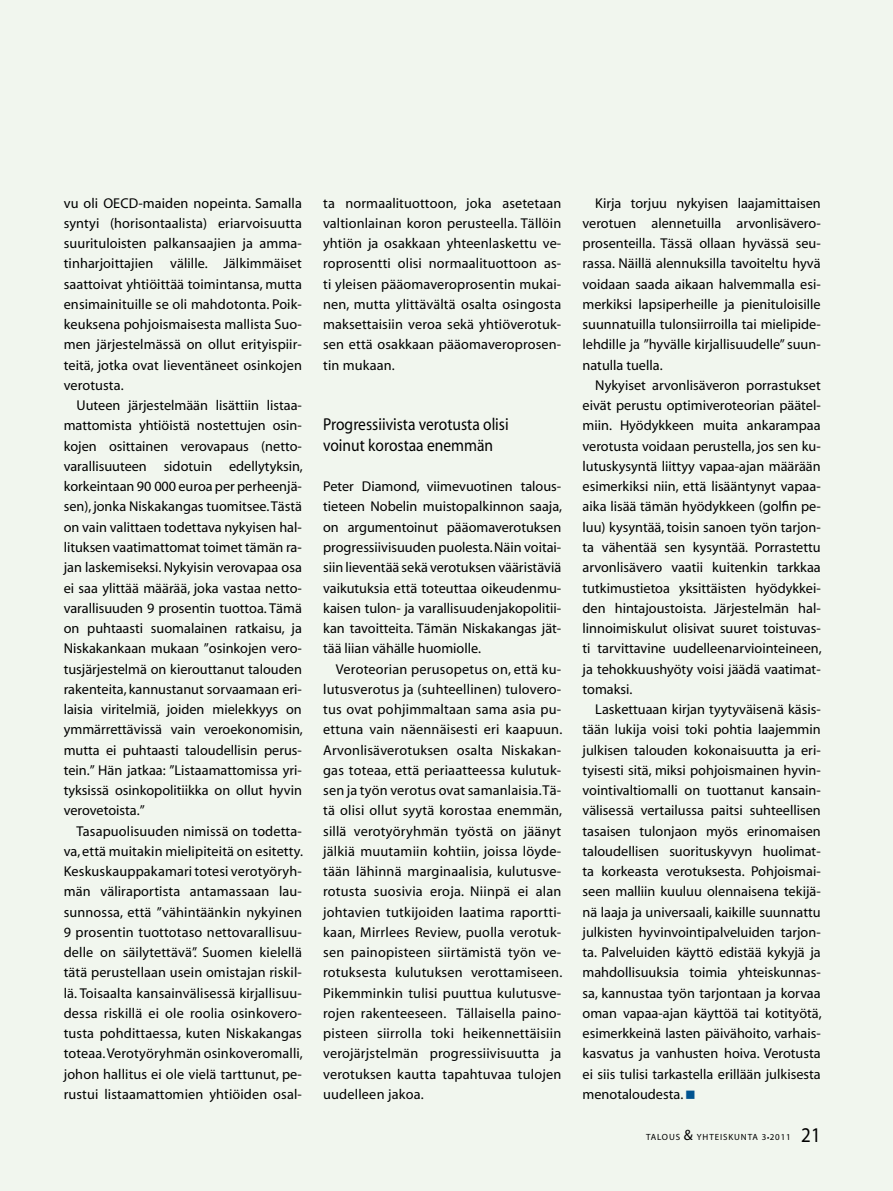
<style>
.page{position:relative;width:893px;height:1191px;background:#f1f6ee}
.page>*{position:absolute;margin:0;border:0;box-sizing:border-box;transform-origin:0 0}
.t1{font:21px "Myriad";color:#000;scale:.9 1}
.t2{font:17.25px/20.2px "Myriad";color:#000;scale:.9 1}
.t3{font:14.25px/20.2px "Myriad";color:#000;text-align:justify}
.t4{font:9px "Myriad";letter-spacing:.1em;color:#000}
.s1{color:#005390}
.s2{font-size:15px}
</style>
<div class="page">
<p class="t3" style="left:64px;top:193px;width:240px">vu oli OECD-maiden nopeinta. Samalla syntyi (horisontaalista) eriarvoisuutta suurituloisten palkansaajien ja amma&shy;tinharjoittajien välille. Jälkimmäiset saattoivat yhtiöittää toimintansa, mutta ensimainituille se oli mahdotonta. Poik&shy;keuksena pohjoismaisesta mallista Suo&shy;men järjestelmässä on ollut erityispiir&shy;teitä, jotka ovat lieventäneet osinkojen verotusta.</p>
<p class="t3" style="left:64px;top:396px;width:241px;text-indent:13px">Uuteen järjestelmään lisättiin listaa&shy;mattomista yhtiöistä nostettujen osin&shy;kojen osittainen verovapaus (netto&shy;varallisuuteen sidotuin edellytyksin, korkeintaan 90 000 euroa per perheenjä&shy;sen), jonka Niskakangas tuomitsee. Tästä on vain valittaen todettava nykyisen hal&shy;lituksen vaatimattomat toimet tämän ra&shy;jan laskemiseksi. Nykyisin verovapaa osa ei saa ylittää määrää, joka vastaa netto&shy;varallisuuden 9 prosentin tuottoa. Tämä on puhtaasti suomalainen ratkaisu, ja Niskakankaan mukaan ”osinkojen vero&shy;tusjärjestelmä on kierouttanut talouden rakenteita, kannustanut sorvaamaan eri&shy;laisia viritelmiä, joiden mielekkyys on ymmärrettävissä vain veroekonomisin, mutta ei puhtaasti taloudellisin perus&shy;tein.” Hän jatkaa: ”Listaamattomissa yri&shy;tyksissä osinkopolitiikka on ollut hyvin verovetoista.”</p>
<p class="t3" style="left:64px;top:821px;width:241px;text-indent:13px">Tasapuolisuuden nimissä on todetta&shy;va, että muitakin mielipiteitä on esitetty.<br>Keskuskauppakamari totesi verotyöryh&shy;män väliraportista antamassaan lau&shy;sunnossa, että ”vähintäänkin nykyinen 9 prosentin tuottotaso nettovarallisuu&shy;delle on säilytettävä”. Suomen kielellä tätä perustellaan usein omistajan riskil&shy;lä. Toisaalta kansainvälisessä kirjallisuu&shy;dessa riskillä ei ole roolia osinkovero&shy;tusta pohdittaessa, kuten Niskakangas toteaa. Verotyöryhmän osinkoveromalli, johon hallitus ei ole vielä tarttunut, pe&shy;rustui listaamattomien yhtiöiden osal-</p>
<p class="t3" style="left:323px;top:193px;width:240px">ta normaalituottoon, joka asetetaan valtionlainan koron perusteella. Tällöin yhtiön ja osakkaan yhteenlaskettu ve&shy;roprosentti olisi normaalituottoon as&shy;ti yleisen pääomaveroprosentin mukai&shy;nen, mutta ylittävältä osalta osingosta maksettaisiin veroa sekä yhtiöverotuk&shy;sen että osakkaan pääomaveroprosen&shy;tin mukaan.</p>
<p class="t2" style="left:323px;top:415px;width:208px">Progressiivista verotusta olisi voinut korostaa enemmän</p>
<p class="t3" style="left:323px;top:477px;width:241px">Peter Diamond, viimevuotinen talous&shy;tieteen Nobelin muistopalkinnon saaja, on argumentoinut pääomaverotuksen progressiivisuuden puolesta. Näin voitai&shy;siin lieventää sekä verotuksen vääristäviä vaikutuksia että toteuttaa oikeudenmu&shy;kaisen tulon- ja varallisuudenjakopolitii&shy;kan tavoitteita. Tämän Niskakangas jät&shy;tää liian vähälle huomiolle.</p>
<p class="t3" style="left:323px;top:659px;width:241px;text-indent:13px">Veroteorian perusopetus on, että ku&shy;lutusverotus ja (suhteellinen) tulovero&shy;tus ovat pohjimmaltaan sama asia pu&shy;ettuna vain näennäisesti eri kaapuun.<br>Arvonlisäverotuksen osalta Niskakan&shy;gas toteaa, että periaatteessa kulutuk&shy;sen ja työn verotus ovat samanlaisia. Tä&shy;tä olisi ollut syytä korostaa enemmän, sillä verotyöryhmän työstä on jäänyt jälkiä muutamiin kohtiin, joissa löyde&shy;tään lähinnä marginaalisia, kulutusve&shy;rotusta suosivia eroja. Niinpä ei alan johtavien tutkijoiden laatima raportti&shy;kaan, Mirrlees Review, puolla verotuk&shy;sen painopisteen siirtämistä työn ve&shy;rotuksesta kulutuksen verottamiseen.<br>Pikemminkin tulisi puuttua kulutusve&shy;rojen rakenteeseen. Tällaisella paino&shy;pisteen siirrolla toki heikennettäisiin verojärjstelmän progressiivisuutta ja verotuksen kautta tapahtuvaa tulojen uudelleen jakoa.</p>
<p class="t3" style="left:583px;top:193px;width:240px;text-indent:13px">Kirja torjuu nykyisen laajamittaisen verotuen alennetuilla arvonlisävero&shy;prosenteilla. Tässä ollaan hyvässä seu&shy;rassa. Näillä alennuksilla tavoiteltu hyvä voidaan saada aikaan halvemmalla esi&shy;merkiksi lapsiperheille ja pienituloisille suunnatuilla tulonsiirroilla tai mielipide&shy;lehdille ja ”hyvälle kirjallisuudelle” suun&shy;natulla tuella.</p>
<p class="t3" style="left:583px;top:376px;width:241px;text-indent:13px">Nykyiset arvonlisäveron porrastukset eivät perustu optimiveroteorian päätel&shy;miin. Hyödykkeen muita ankarampaa verotusta voidaan perustella, jos sen ku&shy;lutuskysyntä liittyy vapaa-ajan määrään esimerkiksi niin, että lisääntynyt vapaa&shy;aika lisää tämän hyödykkeen (golfin pe&shy;luu) kysyntää, toisin sanoen työn tarjon&shy;ta vähentää sen kysyntää. Porrastettu arvonlisävero vaatii kuitenkin tarkkaa tutkimustietoa yksittäisten hyödykkei&shy;den hintajoustoista. Järjestelmän hal&shy;linnoimiskulut olisivat suuret toistuvas&shy;ti tarvittavine uudelleenarviointeineen, ja tehokkuushyöty voisi jäädä vaatimat&shy;tomaksi.</p>
<p class="t3" style="left:583px;top:700px;width:241px;text-indent:13px">Laskettuaan kirjan tyytyväisenä käsis&shy;tään lukija voisi toki pohtia laajemmin julkisen talouden kokonaisuutta ja eri&shy;tyisesti sitä, miksi pohjoismainen hyvin&shy;vointivaltiomalli on tuottanut kansain&shy;välisessä vertailussa paitsi suhteellisen tasaisen tulonjaon myös erinomaisen taloudellisen suorituskyvyn huolimat&shy;ta korkeasta verotuksesta. Pohjoismai&shy;seen malliin kuuluu olennaisena tekijä&shy;nä laaja ja universaali, kaikille suunnattu julkisten hyvinvointipalveluiden tarjon&shy;ta. Palveluiden käyttö edistää kykyjä ja mahdollisuuksia toimia yhteiskunnas&shy;sa, kannustaa työn tarjontaan ja korvaa oman vapaa-ajan käyttöä tai kotityötä, esimerkkeinä lasten päivähoito, varhais&shy;kasvatus ja vanhusten hoiva. Verotusta ei siis tulisi tarkastella erillään julkisesta menotaloudesta. <span class="s1">■</span></p>
<p class="t4" style="left:646px;top:1133px;width:146px">TALOUS <span class="s2">&amp;</span> YHTEISKUNTA 3 ●2011</p>
<h1 class="t1" style="left:801px;top:1124px;width:23px">21</h1>
</div>
